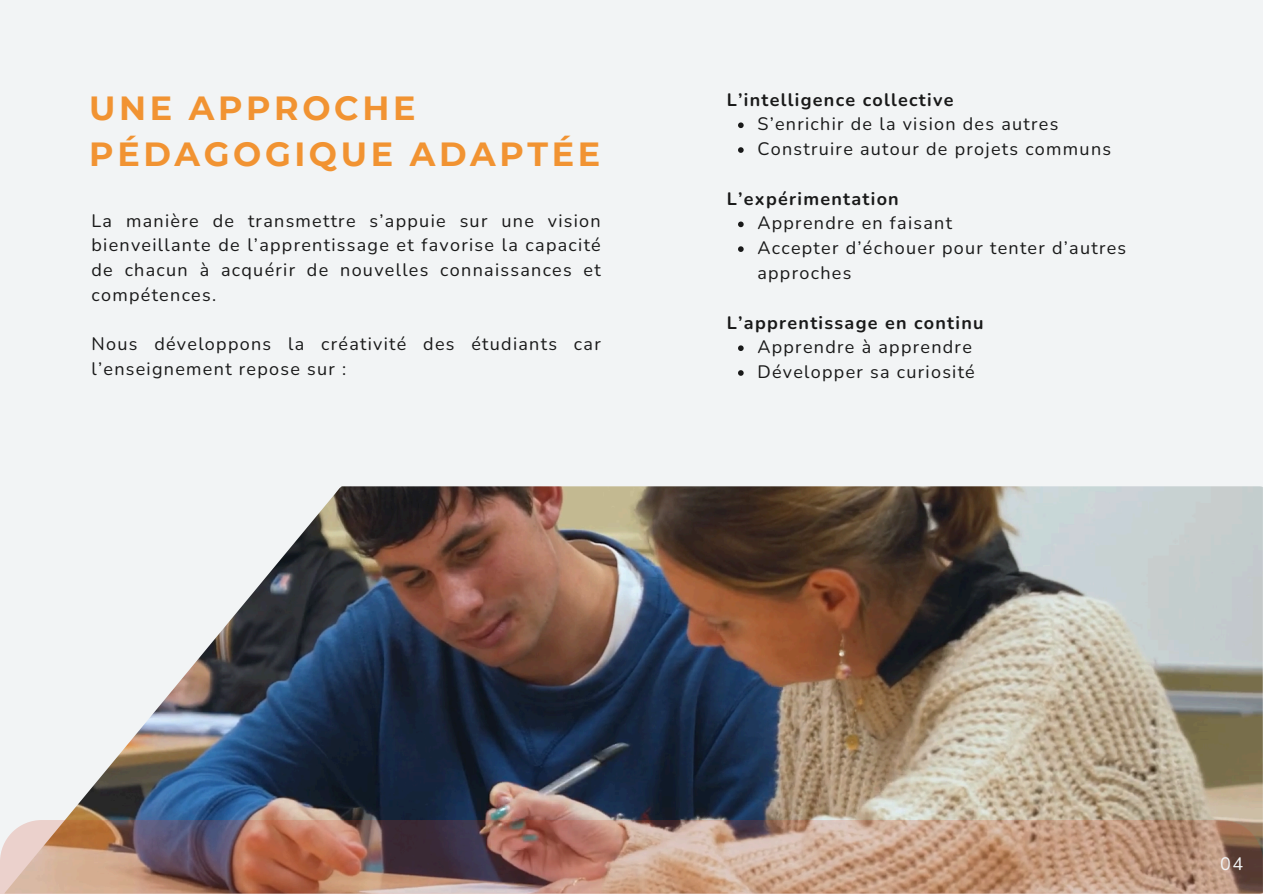
<style>
.page{position:relative;width:1263px;height:894px;background:#fff}
.page>*{position:absolute;margin:0;border:0;box-sizing:border-box;transform-origin:0 0}
.t1{font:700 33.45px/46.2px "Montserrat";letter-spacing:.11em;color:#f19332}
.t2{font:18px/24.8px "Nunito";letter-spacing:.07em;color:#191919}
.t3{font:700 18px "Nunito";letter-spacing:.07em;color:#191919}
.t4{font:18px "Nunito";color:#f2f4f5}
</style>
<div class="page">
<div style="left:0;top:0;width:1263px;height:893px;background:#f2f4f5"></div>
<svg style="left:738px;top:122px;width:6px;height:6px"></svg>
<svg style="left:738px;top:147px;width:6px;height:6px"></svg>
<svg style="left:738px;top:221px;width:6px;height:6px"></svg>
<svg style="left:738px;top:246px;width:6px;height:6px"></svg>
<svg style="left:738px;top:345px;width:6px;height:6px"></svg>
<svg style="left:738px;top:370px;width:6px;height:5px"></svg>
<img style="left:66px;top:486px;width:1197px;height:333px">
<img style="left:0;top:819px;width:1263px;height:74px">
<p class="t1" style="left:89px;top:85px;width:512px">UNE APPROCHE<br>PÉDAGOGIQUE ADAPTÉE</p>
<p class="t3" style="left:727px;top:87px;width:228px">L’intelligence collective</p>
<h2 class="t2" style="left:757px;top:112px;width:302px">S’enrichir de la vision des autres</h2>
<p class="t2" style="left:757px;top:137px;width:355px">Construire autour de projets communs</p>
<p class="t3" style="left:727px;top:186px;width:174px">L’expérimentation</p>
<h2 class="t2" style="left:757px;top:211px;width:196px">Apprendre en faisant</h2>
<p class="t2" style="left:757px;top:236px;width:370px">Accepter d’échouer pour tenter d’autres approches</p>
<p class="t3" style="left:727px;top:310px;width:258px">L’apprentissage en continu</p>
<h2 class="t2" style="left:757px;top:335px;width:216px">Apprendre à apprendre</h2>
<p class="t2" style="left:757px;top:359px;width:219px">Développer sa curiosité</p>
<p class="t2" style="left:92px;top:208px;width:511px;text-align:justify">La manière de transmettre s’appuie sur une vision bienveillante de l’apprentissage et favorise la capacité de chacun à acquérir de nouvelles connaissances et compétences.</p>
<p class="t2" style="left:92px;top:332px;width:511px">Nous développons la créativité des étudiants car l’enseignement repose sur :</p>
<p class="t4" style="left:1220px;top:851px;width:24px">04</p>
</div>
